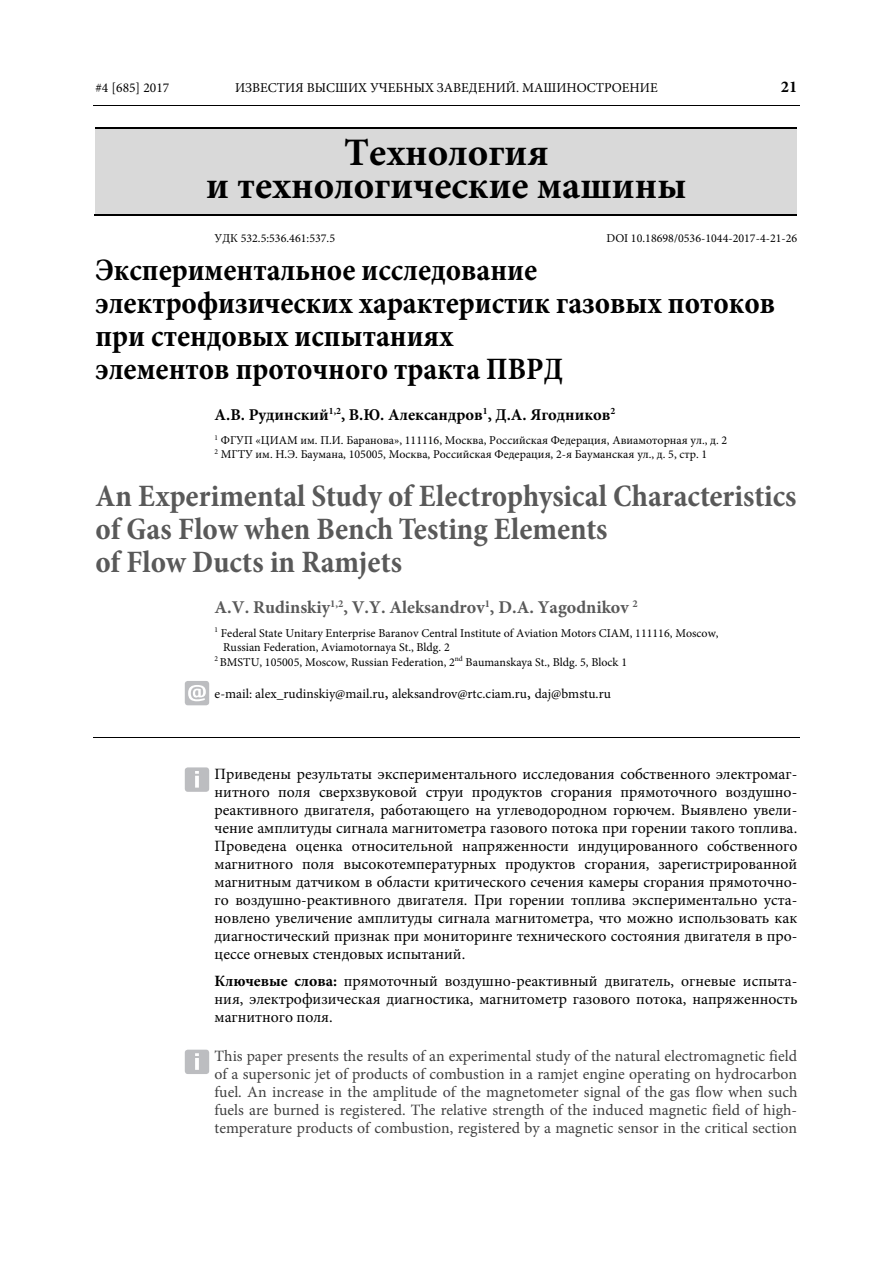
<style>
.page{position:relative;width:893px;height:1263px;background:#fff}
.page>*{position:absolute;margin:0;border:0;box-sizing:border-box;transform-origin:0 0}
.t1{font:700 39px/33px "Minion Pro";color:#000;text-align:center}
.t2{font:700 condensed 31.5px/33px "Minion Pro";color:#000}
.t3{font:700 condensed 31.5px/33px "Minion Pro";color:#595959}
.t4{font:700 18px "Minion Pro";color:#595959}
.t5{font:700 16.5px "Minion Pro";color:#000}
.t6{font:15.75px/18px "Minion Pro";color:#000;text-align:justify}
.t7{font:15.75px/18px "Minion Pro";color:#404040;text-align:justify}
.t8{font:13.5px "Minion Pro";color:#000}
.t9{font:12px/14.4px "Minion Pro";color:#000}
.s1{font-size:16.5px}
.s2{font-weight:700}
</style>
<div class="page">
<hr style="left:93px;top:105px;width:706px;height:1px;background:#000">
<div style="left:95px;top:129px;width:702px;height:85px;background:#d9d9d9"></div>
<hr style="left:95px;top:128px;width:702px;height:1px;background:#000">
<hr style="left:94px;top:214px;width:703px;height:2px;background:#000">
<hr style="left:93px;top:738px;width:706px;height:1px;background:#000">
<div style="left:185px;top:681px;width:24px;height:24px;background:#bcbdc0;border-radius:3px"></div>
<svg style="left:188px;top:685px;width:18px;height:16px"></svg>
<div style="left:185px;top:767px;width:24px;height:25px;background:#bcbdc0;border-radius:3px"></div>
<svg style="left:195px;top:776px;width:4px;height:12px"></svg>
<svg style="left:195px;top:771px;width:4px;height:3px"></svg>
<div style="left:185px;top:1050px;width:24px;height:24px;background:#bcbdc0;border-radius:3px"></div>
<hr style="left:195px;top:1058px;width:4px;height:12px;background:#f8f8f9">
<svg style="left:195px;top:1053px;width:4px;height:3px"></svg>
<p class="t8" style="left:95px;top:82px;width:75px">#4 [685] 2017</p>
<p class="t8" style="left:235px;top:82px;width:424px">ИЗВЕСТИЯ ВЫСШИХ УЧЕБНЫХ ЗАВЕДЕНИЙ. МАШИНОСТРОЕНИЕ</p>
<p class="t5" style="left:781px;top:80px;width:18px">21</p>
<h1 class="t1" style="left:206px;top:139px;width:482px">Технология<br>и технологические машины</h1>
<p class="t9" style="left:215px;top:232px;width:122px">УДК 532.5:536.461:537.5</p>
<p class="t9" style="left:606px;top:232px;width:192px">DOI 10.18698/0536-1044-2017-4-21-26</p>
<h2 class="t2" style="left:95px;top:252px;width:681px">Экспериментальное исследование электрофизических характеристик газовых потоков при стендовых испытаниях<br>элементов проточного тракта ПВРД</h2>
<p class="t5" style="left:215px;top:408px;width:402px">А.В. Рудинский<sup>1,2</sup>, В.Ю. Александров<sup>1</sup>, Д.А. Ягодников<sup>2</sup></p>
<p class="t9" style="left:215px;top:434px;width:514px"><sup>1</sup> ФГУП «ЦИАМ им. П.И. Баранова», 111116, Москва, Российская Федерация, Авиамоторная ул., д. 2<br><sup>2</sup> МГТУ им. Н.Э. Баумана, 105005, Москва, Российская Федерация, 2-я Бауманская ул., д. 5, стр. 1</p>
<h2 class="t3" style="left:95px;top:478px;width:703px">An Experimental Study of Electrophysical Characteristics of Gas Flow when Bench Testing Elements<br>of Flow Ducts in Ramjets</h2>
<p class="t4" style="left:215px;top:600px;width:425px">A.V. Rudinskiy<sup>1,2</sup>, V.Y. Aleksandrov<sup>1</sup>, D.A. Yagodnikov <sup>2</sup></p>
<p class="t9" style="left:215px;top:627px;width:506px"><sup>1</sup> Federal State Unitary Enterprise Baranov Central Institute of Aviation Motors CIAM, 111116, Moscow,</p>
<p class="t9" style="left:223px;top:641px;width:228px">Russian Federation, Aviamotornaya St., Bldg. 2</p>
<p class="t9" style="left:215px;top:656px;width:414px"><sup>2</sup> BMSTU, 105005, Moscow, Russian Federation, 2<sup>nd</sup> Baumanskaya St., Bldg. 5, Block 1</p>
<p class="t8" style="left:215px;top:688px;width:398px">e-mail: alex_rudinskiy@mail.ru<span class="s1">,</span> aleksandrov@rtc.ciam.ru<span class="s1">,</span> daj@bmstu.ru</p>
<p class="t6" style="left:215px;top:767px;width:584px">Приведены результаты экспериментального исследования собственного электромаг&shy;нитного поля сверхзвуковой струи продуктов сгорания прямоточного воздушно&shy;реактивного двигателя, работающего на углеводородном горючем. Выявлено увели&shy;чение амплитуды сигнала магнитометра газового потока при горении такого топлива.<br>Проведена оценка относительной напряженности индуцированного собственного магнитного поля высокотемпературных продуктов сгорания, зарегистрированной магнитным датчиком в области критического сечения камеры сгорания прямоточно&shy;го воздушно-реактивного двигателя. При горении топлива экспериментально уста&shy;новлено увеличение амплитуды сигнала магнитометра, что можно использовать как диагностический признак при мониторинге технического состояния двигателя в про&shy;цессе огневых стендовых испытаний.</p>
<p class="t6" style="left:215px;top:973px;width:584px"><span class="s2">Ключевые слова:</span> прямоточный воздушно-реактивный двигатель, огневые испыта&shy;ния, электрофизическая диагностика, магнитометр газового потока, напряженность магнитного поля.</p>
<p class="t7" style="left:215px;top:1049px;width:584px">This paper presents the results of an experimental study of the natural electromagnetic field of a supersonic jet of products of combustion in a ramjet engine operating on hydrocarbon fuel. An increase in the amplitude of the magnetometer signal of the gas flow when such fuels are burned is registered. The relative strength of the induced magnetic field of high&shy;temperature products of combustion, registered by a magnetic sensor in the critical section</p>
</div>
